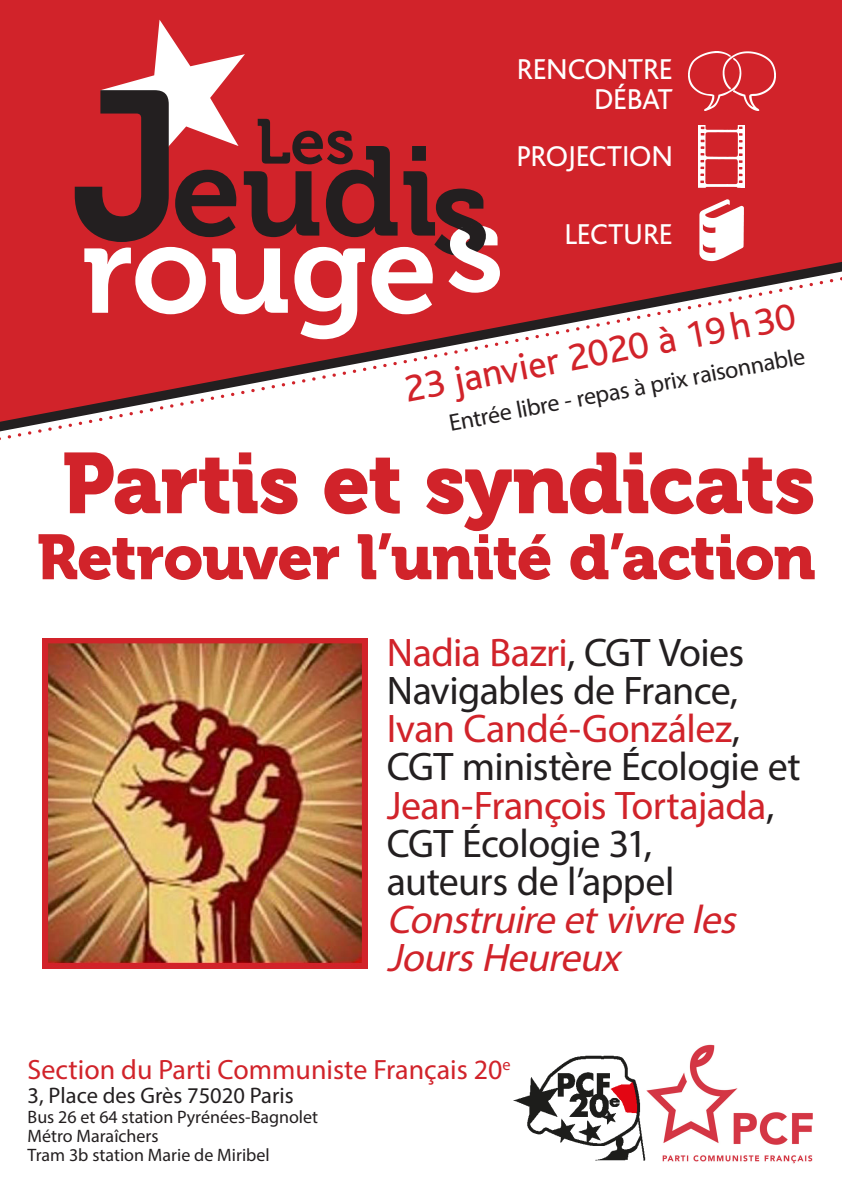
<style>
.page{position:relative;width:842px;height:1191px;background:#fff}
.page>*{position:absolute;margin:0;border:0;box-sizing:border-box;transform-origin:0 0}
.t1{font:210.2px "Museo 700";color:#231f20}
.t2{font:126.1px "Museo 700";color:#fff}
.t3{font:126.1px "Museo 700";color:#231f20}
.t4{font:85px "Museo 900";letter-spacing:-.02em;color:#d1232a}
.t5{font:63.1px "Museo 700";color:#231f20}
.t6{font:63px "Museo 900";letter-spacing:-.02em;color:#d1232a}
.t7{font:40px/38px "Myriad Pro";letter-spacing:-.015em;color:#231f20}
.t8{font:italic 40px/38px "Myriad Pro";color:#d1232a}
.t9{font:40px/38px "Myriad Pro";letter-spacing:-.02em;color:#d1232a}
.t10{font:39px "Bliss";color:#d1232a}
.t11{font:30px/30px "Bliss";letter-spacing:-.01em;color:#fff;text-align:right}
.t12{font:28px "Myriad Pro";color:#d1232a}
.t13{font:24px "Myriad Pro";color:#231f20}
.t14{font:22.5px "Myriad Pro";color:#231f20}
.t15{font:18px/19px "Myriad Pro";color:#231f20}
.s1{color:#d1232a}
.s2{color:#231f20}
.s3{font-style:normal;color:#231f20}
</style>
<div class="page">
<div style="left:0;top:0;width:842px;height:262px;background:#d1232a"></div>
<img style="left:646px;top:1044px;width:167px;height:120px">
<hr style="left:0;top:262px;width:842px;height:4px;background:#d1232a">
<svg style="left:0;top:266px;width:842px;height:174px"></svg>
<img style="left:43px;top:638px;width:324px;height:331px">
<img style="left:513px;top:1055px;width:133px;height:106px">
<img style="left:699px;top:125px;width:46px;height:62px">
<img style="left:688px;top:51px;width:88px;height:60px">
<img style="left:699px;top:198px;width:46px;height:71px">
<svg style="left:100px;top:20px;width:145px;height:148px"></svg>
<svg style="left:434px;top:189px;width:66px;height:104px"></svg>
<p class="t11" style="left:517px;top:55px;width:157px">RENCONTRE<br>DÉBAT</p>
<p class="t1" style="left:71px;top:50px;width:115px">J</p>
<p class="t5" style="left:256px;top:107px;width:101px">Les</p>
<p class="t3" style="left:171px;top:122px;width:268px">eudi</p>
<p class="t2" style="left:82px;top:199px;width:358px">rouge</p>
<p class="t11" style="left:516px;top:142px;width:158px">PROJECTION</p>
<p class="t11" style="left:564px;top:219px;width:110px">LECTURE</p>
<p class="t10" style="left:401px;top:370px;width:399px;rotate:-11deg">23 janvier 2020 à 19h30</p>
<p class="t13" style="left:447px;top:409px;width:363px;rotate:-11deg">Entrée libre - repas à prix raisonnable</p>
<p class="t4" style="left:62px;top:435px;width:755px">Partis et syndicats</p>
<p class="t6" style="left:37px;top:521px;width:780px">Retrouver l’unité d’action</p>
<p class="t7" style="left:387px;top:633px;width:359px"><span class="s1">Nadia Bazri</span>, CGT Voies<br>Navigables de France,</p>
<p class="t7" style="left:387px;top:709px;width:415px"><span class="s1">Ivan Candé-González</span>,<br>CGT ministère Écologie et</p>
<p class="t9" style="left:387px;top:785px;width:389px">Jean-François Tortajada<span class="s2">,<br>CGT Écologie 31,</span></p>
<p class="t8" style="left:387px;top:861px;width:360px"><span class="s3">auteurs de l’appel<br></span>Construire etvivre les<br>JoursHeureux</p>
<p class="t12" style="left:28px;top:1052px;width:485px">Section du Parti Communiste Français 20<sup>e</sup></p>
<p class="t14" style="left:28px;top:1082px;width:268px">3, Place des Grès 75020 Paris</p>
<p class="t15" style="left:28px;top:1106px;width:292px">Bus 26 et 64 station Pyrénées-Bagnolet<br>Métro Maraîchers<br>Tram 3b station Marie de Miribel</p>
</div>
